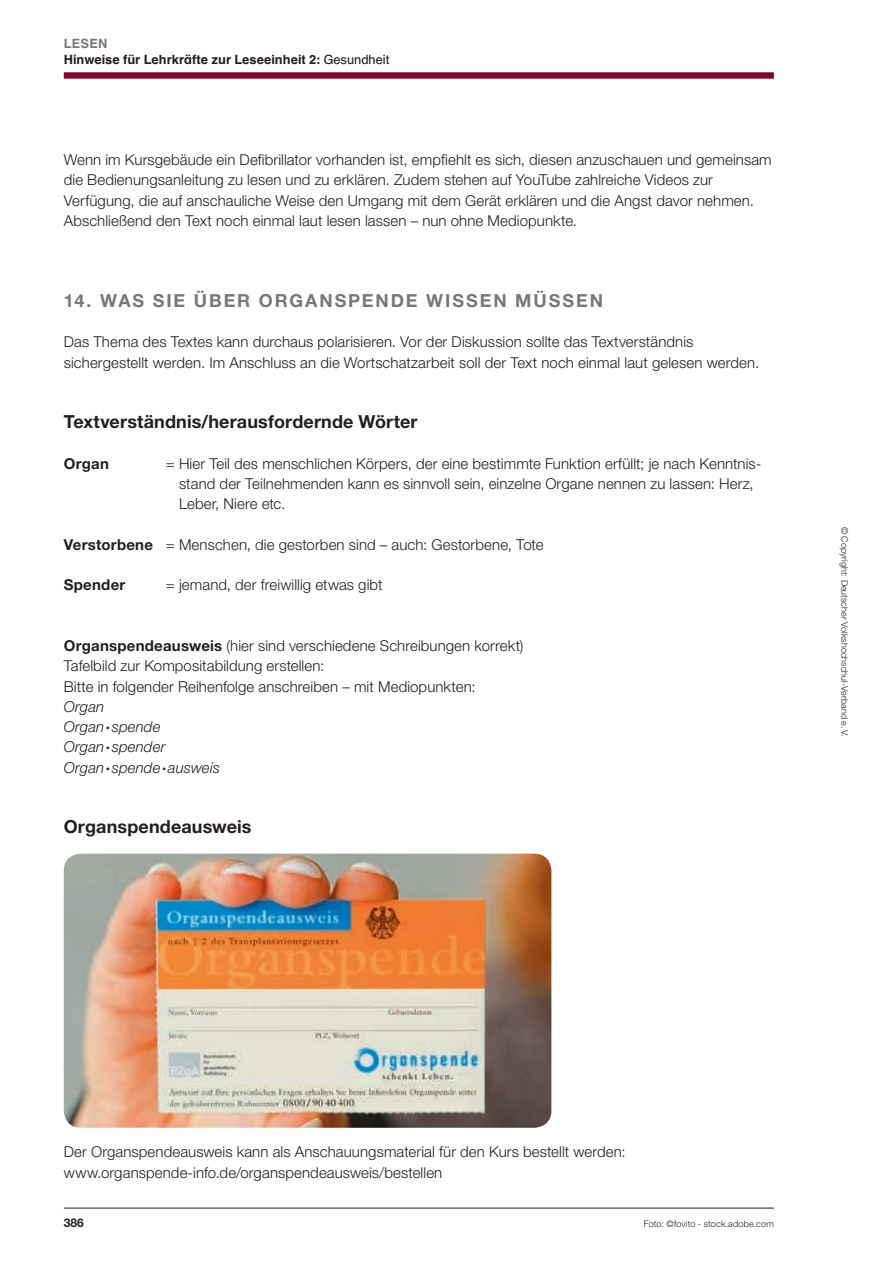
<style>
.page{position:relative;width:893px;height:1263px;background:#fff}
.page>*{position:absolute;margin:0;border:0;box-sizing:border-box;transform-origin:0 0}
.t1{font:700 18px "Helvetica Neue LT Pro";letter-spacing:.01em;color:#231f20}
.t2{font:700 18px "Helvetica Neue LT Pro";letter-spacing:.105em;color:#76787b}
.t3{font:300 15px/20.2px "Helvetica Neue LT Pro";letter-spacing:.005em;color:#231f20}
.t4{font:italic 300 15px/20.2px "Helvetica Neue LT Pro";letter-spacing:.01em;color:#231f20}
.t5{font:700 15px "Helvetica Neue LT Pro";letter-spacing:.015em;color:#231f20}
.t6{font:700 12.75px/16px "Schulbuch Nord Pro";color:#231f20}
.t7{font:700 12px "Helvetica Neue LT Pro";color:#231f20}
.t8{font:300 9px "Helvetica Neue LT Pro";letter-spacing:.005em;color:#231f20}
.s1{color:#76787b}
.s2{font-weight:400}
.s3{font-weight:700}
.s4{font-style:normal;font-size:22.5px}
</style>
<div class="page">
<div style="left:64px;top:72px;width:710px;height:7px;background:#880425"></div>
<hr style="left:64px;top:1208px;width:710px;height:1px;background:#231f20">
<img style="left:64px;top:854px;width:487px;height:274px">
<p class="t6" style="left:64px;top:35px;width:327px"><span class="s1">LESEN<br></span>Hinweise für Lehrkräfte zur Leseeinheit 2: <span class="s2">Gesundheit</span></p>
<p class="t3" style="left:64px;top:149px;width:709px">Wenn im Kursgebäude ein Defibrillator vorhanden ist, empfiehlt es sich, diesen anzuschauen und gemeinsam die Bedienungsanleitung zu lesen und zu erklären. Zudem stehen auf YouTube zahlreiche Videos zur Verfügung, die auf anschauliche Weise den Umgang mit dem Gerät erklären und die Angst davor nehmen.<br>Abschließend den Text noch einmal laut lesen lassen – nun ohne Mediopunkte.</p>
<p class="t2" style="left:64px;top:289px;width:541px">14. WAS SIE ÜBER ORGANSPENDE WISSEN MÜSSEN</p>
<p class="t3" style="left:64px;top:332px;width:697px">Das Thema des Textes kann durchaus polarisieren. Vor der Diskussion sollte das Textverständnis sichergestellt werden. Im Anschluss an die Wortschatzarbeit soll der Text noch einmal laut gelesen werden.</p>
<p class="t1" style="left:64px;top:411px;width:355px">Textverständnis/herausfordernde Wörter</p>
<p class="t5" style="left:64px;top:454px;width:47px">Organ</p>
<p class="t3" style="left:179px;top:453px;width:582px;text-indent:-13px">= Hier Teil des menschlichen Körpers, der eine bestimmte Funktion erfüllt; je nach Kenntnis&shy;stand der Teilnehmenden kann es sinnvoll sein, einzelne Organe nennen zu lassen: Herz,<br>Leber, Niere etc.</p>
<p class="t3" style="left:64px;top:534px;width:481px"><span class="s3">Verstorbene</span> = Menschen, die gestorben sind – auch: Gestorbene, Tote</p>
<p class="t5" style="left:64px;top:576px;width:63px">Spender</p>
<p class="t3" style="left:166px;top:575px;width:218px">= jemand, der freiwillig etwas gibt</p>
<p class="t3" style="left:64px;top:635px;width:461px"><span class="s3">Organspendeausweis</span> (hier sind verschiedene Schreibungen korrekt)<br>Tafelbild zur Kompositabildung erstellen:<br>Bitte in folgender Reihenfolge anschreiben – mit Mediopunkten:</p>
<p class="t4" style="left:64px;top:696px;width:158px">Organ<br>Organ<span class="s4">·</span>spende<br>Organ<span class="s4">·</span>spender<br>Organ<span class="s4">·</span>spende<span class="s4">·</span>ausweis</p>
<p class="t1" style="left:64px;top:816px;width:189px">Organspendeausweis</p>
<p class="t8" style="left:850px;top:527px;width:211px;rotate:90deg">© Copyright: Deutscher Volkshochschul-Verband e.V.</p>
<p class="t3" style="left:64px;top:1142px;width:563px">Der Organspendeausweis kann als Anschauungsmaterial für den Kurs bestellt werden: www.organspende-info.de/organspendeausweis/bestellen</p>
<p class="t7" style="left:64px;top:1215px;width:22px">386</p>
<p class="t8" style="left:644px;top:1218px;width:132px">Foto: ©fovito - stock.adobe.com</p>
</div>
